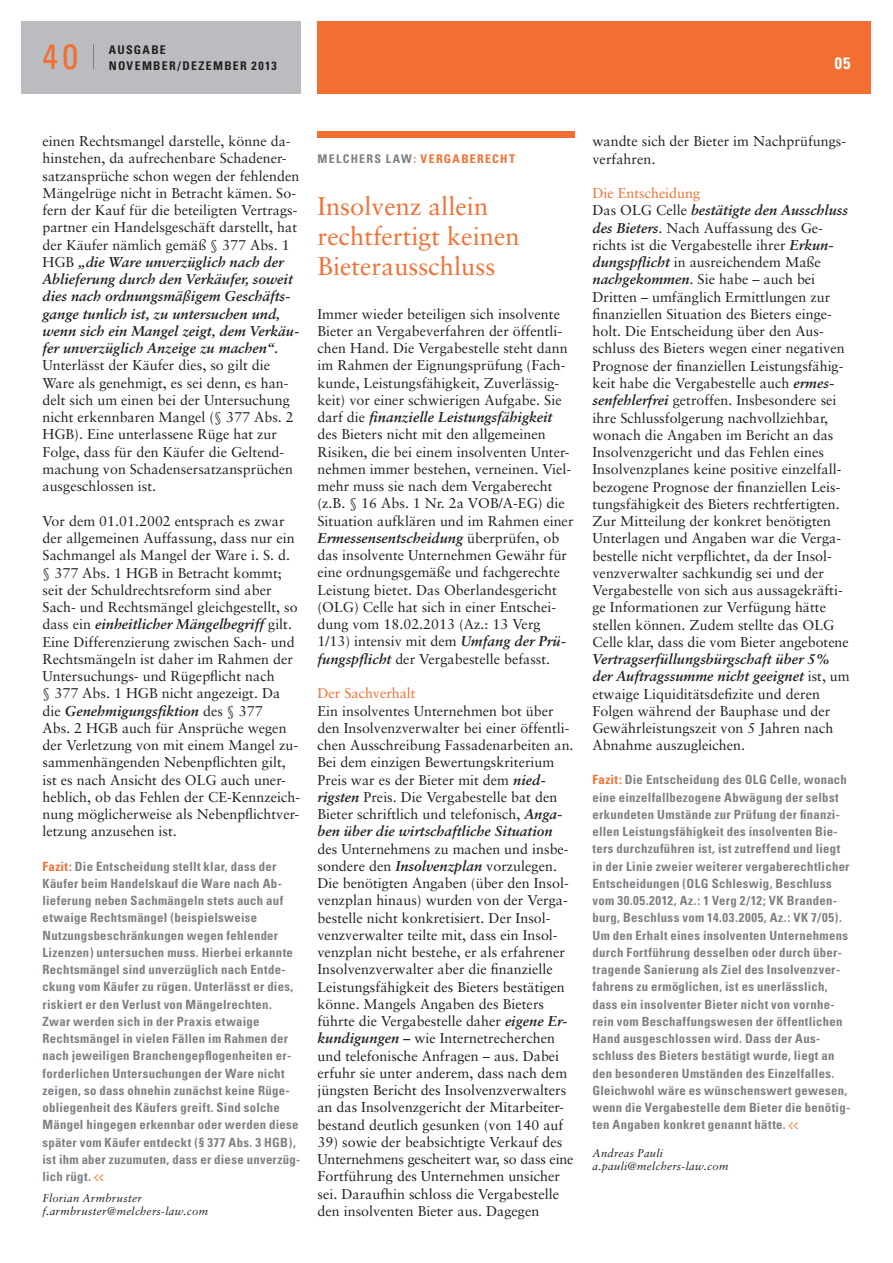
<style>
.page{position:relative;width:893px;height:1263px;background:#fff}
.page>*{position:absolute;margin:0;border:0;box-sizing:border-box;transform-origin:0 0}
.t1{font:condensed 35.25px "Univers";color:#f36f31}
.t2{font:25.5px/30px "Sabon";color:#f36f31}
.t3{font:700 condensed 16.5px "Univers";color:#fff}
.t4{font:14.25px/17.2px "Sabon";color:#231f20}
.t5{font:14.25px "Sabon";color:#f36f31}
.t6{font:700 condensed 12.75px/17.2px "Univers";letter-spacing:.025em;color:#7e8083}
.t7{font:700 condensed 12px "Univers";letter-spacing:.105em;color:#231f20}
.t8{font:700 condensed 12px "Univers";letter-spacing:.105em;color:#f36f31}
.t9{font:italic 11.25px/12.8px "Sabon";letter-spacing:.025em;color:#231f20}
.s1{font-weight:700;font-style:italic}
.s2{color:#f36f31}
.s3{font-family:"Eboy EXT Alpha";font-weight:400;font-stretch:normal;font-size:10.5px;color:#f36f31}
.s4{color:#7e8083}
</style>
<div class="page">
<div style="left:21px;top:21px;width:279px;height:73px;background:#bbbcbf"></div>
<div style="left:317px;top:21px;width:554px;height:73px;background:#f36f31"></div>
<div style="left:317px;top:132px;width:258px;height:6px;background:#f36f31"></div>
<h1 class="t1" style="left:43px;top:34px;width:37px">40</h1>
<p class="t7" style="left:109px;top:42px;width:59px">AUSGABE</p>
<p class="t7" style="left:109px;top:58px;width:169px">NOVEMBER/DEZEMBER 2013</p>
<p class="t3" style="left:835px;top:53px;width:17px">05</p>
<p class="t4" style="left:43px;top:132px;width:258px">einen Rechtsmangel darstelle, könne da&shy;hinstehen, da aufrechenbare Schadener&shy;satzansprüche schon wegen der fehlenden Mängelrüge nicht in Betracht kämen. So&shy;fern der Kauf für die beteiligten Vertrags&shy;partner ein Handelsgeschäft darstellt, hat der Käufer nämlich gemäß § 377 Abs. 1<br>HGB <span class="s1">„die Ware unverzüglich nach der Ablieferung durch den Verkäufer, soweit dies nach ordnungsmäßigem Geschäfts&shy;gange tunlich ist, zu untersuchen und, wenn sich ein Mangel zeigt, dem Verkäu&shy;fer unverzüglich Anzeige zu machen“.</span></p>
<p class="t4" style="left:43px;top:357px;width:253px">Unterlässt der Käufer dies, so gilt die Ware als genehmigt, es sei denn, es han&shy;delt sich um einen bei der Untersuchung nicht erkennbaren Mangel (§ 377 Abs. 2<br>HGB). Eine unterlassene Rüge hat zur Folge, dass für den Käufer die Geltend&shy;machung von Schadensersatzansprüchen ausgeschlossen ist.</p>
<p class="t4" style="left:43px;top:512px;width:259px">Vor dem 01.01.2002 entsprach es zwar der allgemeinen Auffassung, dass nur ein Sachmangel als Mangel der Ware i. S. d. § 377 Abs. 1 HGB in Betracht kommt; seit der Schuldrechtsreform sind aber Sach- und Rechtsmängel gleichgestellt, so dass ein <span class="s1">einheitlicher Mängelbegriff</span> gilt.<br>Eine Differenzierung zwischen Sach- und Rechtsmängeln ist daher im Rahmen der Untersuchungs- und Rügepflicht nach<br>§ 377 Abs. 1 HGB nicht angezeigt. Da die <span class="s1">Genehmigungsfiktion</span> des § 377<br>Abs. 2 HGB auch für Ansprüche wegen der Verletzung von mit einem Mangel zu&shy;sammenhängenden Nebenpflichten gilt, ist es nach Ansicht des OLG auch uner&shy;heblich, ob das Fehlen der CE-Kennzeich&shy;nung möglicherweise als Nebenpflichtver&shy;letzung anzusehen ist.</p>
<p class="t6" style="left:43px;top:857px;width:259px"><span class="s2">Fazit:</span> Die Entscheidung stellt klar, dass der Käufer beim Handelskauf die Ware nach Ab&shy;lieferung neben Sachmängeln stets auch auf etwaige Rechtsmängel (beispielsweise Nutzungsbeschränkungen wegen fehlender Lizenzen) untersuchen muss. Hierbei erkannte Rechtsmängel sind unverzüglich nach Entde&shy;ckung vom Käufer zu rügen. Unterlässt er dies, riskiert er den Verlust von Mängelrechten.<br>Zwar werden sich in der Praxis etwaige Rechtsmängel in vielen Fällen im Rahmen der nach jeweiligen Branchengepflogenheiten er&shy;forderlichen Untersuchungen der Ware nicht zeigen, so dass ohnehin zunächst keine Rüge&shy;obliegenheit des Käufers greift. Sind solche Mängel hingegen erkennbar oder werden diese später vom Käufer entdeckt (§ 377 Abs. 3 HGB), ist ihm aber zuzumuten, dass er diese unverzüg&shy;lich rügt. <span class="s3">&lt;&lt;</span></p>
<p class="t9" style="left:43px;top:1192px;width:167px">Florian Armbruster f.armbruster@melchers-law.com</p>
<p class="t8" style="left:317px;top:152px;width:199px"><span class="s4">MELCHERS LAW</span>: VERGABERECHT</p>
<h2 class="t2" style="left:317px;top:191px;width:204px">Insolvenz allein rechtfertigt keinen<br>Bieterausschluss</h2>
<p class="t4" style="left:317px;top:305px;width:258px">Immer wieder beteiligen sich insolvente Bieter an Vergabeverfahren der öffentli&shy;chen Hand. Die Vergabestelle steht dann im Rahmen der Eignungsprüfung (Fach&shy;kunde, Leistungsfähigkeit, Zuverlässig&shy;keit) vor einer schwierigen Aufgabe. Sie darf die <span class="s1">finanzielle Leistungsfähigkeit </span>des Bieters nicht mit den allgemeinen Risiken, die bei einem insolventen Unter&shy;nehmen immer bestehen, verneinen. Viel&shy;mehr muss sie nach dem Vergaberecht (z.B. § 16 Abs. 1 Nr. 2a VOB/A-EG) die Situation aufklären und im Rahmen einer <span class="s1">Ermessensentscheidung</span> überprüfen, ob das insolvente Unternehmen Gewähr für eine ordnungsgemäße und fachgerechte Leistung bietet. Das Oberlandesgericht (OLG) Celle hat sich in einer Entschei&shy;dung vom 18.02.2013 (Az.: 13 Verg 1/13) intensiv mit dem <span class="s1">Umfang der Prü&shy;fungspflicht</span> der Vergabestelle befasst.</p>
<p class="t5" style="left:317px;top:685px;width:100px">Der Sachverhalt</p>
<p class="t4" style="left:317px;top:702px;width:258px">Ein insolventes Unternehmen bot über den Insolvenzverwalter bei einer öffentli&shy;chen Ausschreibung Fassadenarbeiten an.<br>Bei dem einzigen Bewertungskriterium Preis war es der Bieter mit dem <span class="s1">nied&shy;rigsten</span> Preis. Die Vergabestelle bat den Bieter schriftlich und telefonisch, <span class="s1">Anga&shy;ben über die wirtschaftliche Situation</span></p>
<p class="t4" style="left:317px;top:840px;width:253px">des Unternehmens zu machen und insbe&shy;sondere den <span class="s1">Insolvenzplan</span> vorzulegen.<br>Die benötigten Angaben (über den Insol&shy;venzplan hinaus) wurden von der Verga&shy;bestelle nicht konkretisiert. Der Insol&shy;venzverwalter teilte mit, dass ein Insol&shy;venzplan nicht bestehe, er als erfahrener Insolvenzverwalter aber die finanzielle Leistungsfähigkeit des Bieters bestätigen könne. Mangels Angaben des Bieters führte die Vergabestelle daher <span class="s1">eigene Er&shy;kundigungen –</span> wie Internetrecherchen und telefonische Anfragen – aus. Dabei erfuhr sie unter anderem, dass nach dem jüngsten Bericht des Insolvenzverwalters an das Insolvenzgericht der Mitarbeiter&shy;bestand deutlich gesunken (von 140 auf</p>
<p class="t4" style="left:317px;top:1133px;width:258px">39) sowie der beabsichtigte Verkauf des Unternehmens gescheitert war, so dass eine Fortführung des Unternehmen unsicher sei. Daraufhin schloss die Vergabestelle den insolventen Bieter aus. Dagegen</p>
<p class="t4" style="left:592px;top:133px;width:255px">wandte sich der Bieter im Nachprüfungs&shy;verfahren.</p>
<p class="t4" style="left:592px;top:184px;width:258px"><span class="s2">Die Entscheidung<br></span>Das OLG Celle <span class="s1">bestätigte den Ausschluss des Bieters</span>. Nach Auffassung des Ge&shy;richts ist die Vergabestelle ihrer <span class="s1">Erkun&shy;dungspflicht</span> in ausreichendem Maße <span class="s1">nachgekommen</span>. Sie habe – auch bei Dritten – umfänglich Ermittlungen zur finanziellen Situation des Bieters einge&shy;holt. Die Entscheidung über den Aus&shy;schluss des Bieters wegen einer negativen Prognose der finanziellen Leistungsfähig&shy;keit habe die Vergabestelle auch <span class="s1">ermes&shy;senfehlerfrei</span> getroffen. Insbesondere sei ihre Schlussfolgerung nachvollziehbar, wonach die Angaben im Bericht an das Insolvenzgericht und das Fehlen eines Insolvenzplanes keine positive einzelfall&shy;bezogene Prognose der finanziellen Leis&shy;tungsfähigkeit des Bieters rechtfertigten.<br>Zur Mitteilung der konkret benötigten Unterlagen und Angaben war die Verga&shy;bestelle nicht verpflichtet, da der Insol&shy;venzverwalter sachkundig sei und der Vergabestelle von sich aus aussagekräfti&shy;ge Informationen zur Verfügung hätte stellen können. Zudem stellte das OLG Celle klar, dass die vom Bieter angebotene</p>
<p class="t4" style="left:592px;top:650px;width:259px"><span class="s1">Vertragserfüllungsbürgschaft über 5% der Auftragssumme nicht geeignet</span> ist, um etwaige Liquiditätsdefizite und deren Folgen während der Bauphase und der Gewährleistungszeit von 5 Jahren nach Abnahme auszugleichen.</p>
<p class="t6" style="left:592px;top:771px;width:259px"><span class="s2">Fazit:</span> Die Entscheidung des OLG Celle, wonach eine einzelfallbezogene Abwägung der selbst erkundeten Umstände zur Prüfung der finanzi&shy;ellen Leistungsfähigkeit des insolventen Bie&shy;ters durchzuführen ist, ist zutreffend und liegt in der Linie zweier weiterer vergaberechtlicher Entscheidungen (OLG Schleswig, Beschluss vom 30.05.2012, Az.: 1 Verg 2/12; VK Branden&shy;burg, Beschluss vom 14.03.2005, Az.: VK 7/05).<br>Um den Erhalt eines insolventen Unternehmens durch Fortführung desselben oder durch über&shy;tragende Sanierung als Ziel des Insolvenzver&shy;fahrens zu ermöglichen, ist es unerlässlich, dass ein insolventer Bieter nicht von vornhe&shy;rein vom Beschaffungswesen der öffentlichen Hand ausgeschlossen wird. Dass der Aus&shy;schluss des Bieters bestätigt wurde, liegt an den besonderen Umständen des Einzelfalles.<br>Gleichwohl wäre es wünschenswert gewesen, wenn die Vergabestelle dem Bieter die benötig&shy;ten Angaben konkret genannt hätte. <span class="s3">&lt;&lt;</span></p>
<p class="t9" style="left:592px;top:1147px;width:137px">Andreas Pauli a.pauli@melchers-law.com</p>
</div>
